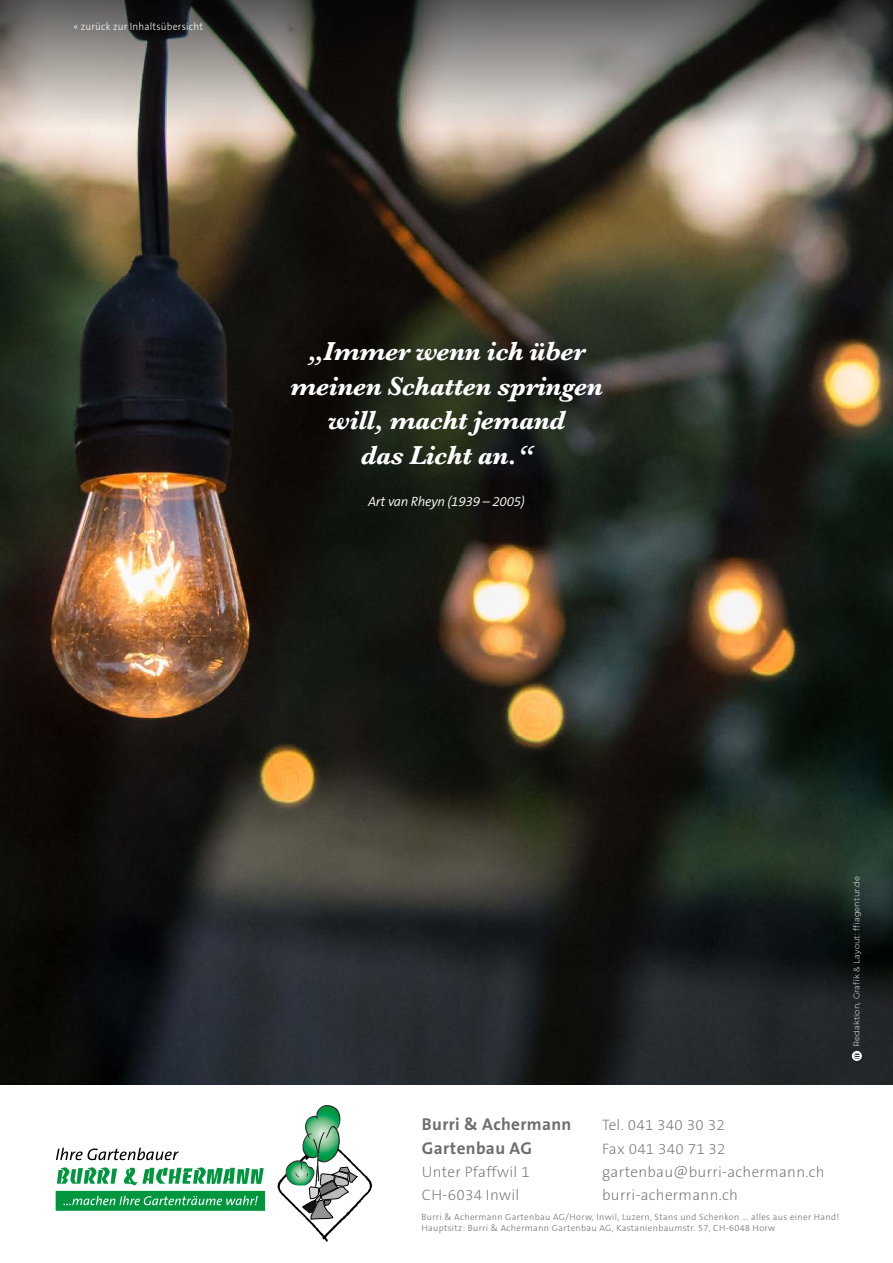
<style>
.page{position:relative;width:893px;height:1263px;background:#fff}
.page>*{position:absolute;margin:0;border:0;box-sizing:border-box;transform-origin:0 0}
.t1{font:italic 700 27px/34.5px "Baskerville";letter-spacing:-.02em;color:#fff;text-align:center}
.t2{font:700 17.25px/23.2px "The Sans B7";letter-spacing:.02em;color:#6e6e6e}
.t3{font:200 15.15px/23.2px "The Sans B2";letter-spacing:.02em;color:#6e6e6e}
.t4{font:italic 300 13.5px "The Sans B4";letter-spacing:-.02em;color:#fff}
.t5{font:300 10.5px "The Sans B3";letter-spacing:.02em;color:#fff;scale:.95 1}
.t6{font:300 9px/11.2px "The Sans B3";letter-spacing:.04em;color:#6e6e6e}
.t7{font:300 8.25px "Montserrat";letter-spacing:.02em;color:#fff}
</style>
<div class="page">
<img style="left:0;top:128px;width:893px;height:956px">
<svg style="left:852px;top:1051px;width:10px;height:10px"></svg>
<svg style="left:0;top:0;width:893px;height:128px;background:#73706c"></svg>
<div style="left:56px;top:1191px;width:209px;height:20px;background:#00963e"></div>
<svg style="left:57px;top:1167px;width:60px;height:17px"></svg>
<svg style="left:63px;top:1196px;width:195px;height:9px"></svg>
<svg style="left:124px;top:1167px;width:140px;height:18px"></svg>
<svg style="left:56px;top:1148px;width:123px;height:12px"></svg>
<svg style="left:277px;top:1105px;width:95px;height:136px"></svg>
<p class="t5" style="left:73px;top:21px;width:138px">« zurück zur Inhaltsübersicht</p>
<h1 class="t1" style="left:290px;top:334px;width:314px">„Immer wenn ich über meinen Schatten springen will, macht jemand<br>das Licht an.“</h1>
<h3 class="t4" style="left:368px;top:494px;width:158px">Art van Rheyn (1939 – 2005)</h3>
<p class="t7" style="left:851px;top:1047px;width:173px;rotate:-90deg">Redaktion, Grafik &amp; Layout: ffiagentur.de</p>
<h2 class="t2" style="left:422px;top:1113px;width:151px">Burri &amp; Achermann<br>Gartenbau AG</h2>
<h3 class="t3" style="left:422px;top:1161px;width:109px">Unter Pfaffwil 1<br>CH-6034 Inwil</h3>
<h3 class="t3" style="left:602px;top:1114px;width:224px">Tel. 041 340 30 32<br>Fax 041 340 71 32 gartenbau@burri-achermann.ch burri-achermann.ch</h3>
<p class="t6" style="left:421px;top:1211px;width:420px">Burri &amp; Achermann Gartenbau AG/Horw, Inwil, Luzern, Stans und Schenkon ... alles aus einer Hand!<br>Hauptsitz: Burri &amp; Achermann Gartenbau AG, Kastanienbaumstr. 57, CH-6048 Horw</p>
</div>
